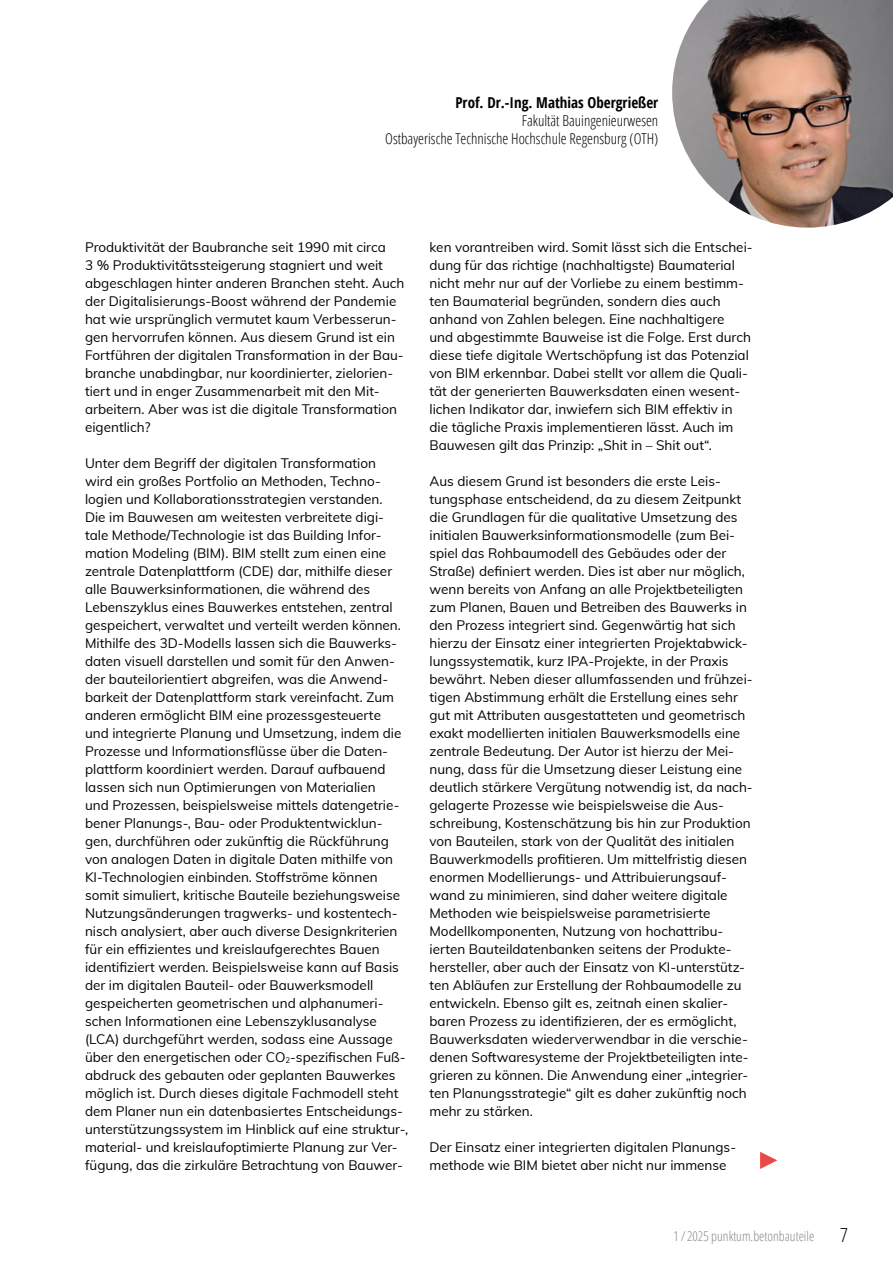
<style>
.page{position:relative;width:893px;height:1263px;background:#fff}
.page>*{position:absolute;margin:0;border:0;box-sizing:border-box;transform-origin:0 0}
.t1{font:300 condensed 19.5px "Open Sans";color:#000}
.t2{font:300 condensed 15px/18px "Open Sans";color:#000;text-align:right}
.t3{font:700 condensed 15px "Open Sans";color:#000}
.t4{font:13.5px/18px "Muli";color:#000}
.t5{font:300 condensed 13.5px "Open Sans";color:#878787}
</style>
<div class="page">
<svg style="left:760px;top:1152px;width:17px;height:17px"></svg>
<img style="left:672px;top:0;width:221px;height:228px">
<p class="t3" style="left:455px;top:92px;width:204px">Prof. Dr.-Ing. Mathias Obergrießer</p>
<p class="t2" style="left:385px;top:111px;width:275px">Fakultät Bauingenieurwesen<br>Ostbayerische Technische Hochschule Regensburg (OTH)</p>
<p class="t4" style="left:85px;top:237px;width:321px">Produktivität der Baubranche seit 1990 mit circa<br>3 % Produktivitätssteigerung stagniert und weit abgeschlagen hinter anderen Branchen steht. Auch der Digitalisierungs-Boost während der Pandemie hat wie ursprünglich vermutet kaum Verbesserun&shy;gen hervorrufen können. Aus diesem Grund ist ein Fortführen der digitalen Transformation in der Bau&shy;branche unabdingbar, nur koordinierter, zielorien&shy;tiert und in enger Zusammenarbeit mit den Mit&shy;arbeitern. Aber was ist die digitale Transformation eigentlich?</p>
<p class="t4" style="left:85px;top:453px;width:325px">Unter dem Begriff der digitalen Transformation<br>wird ein großes Portfolio an Methoden, Techno&shy;logien und Kollaborationsstrategien verstanden.<br>Die im Bauwesen am weitesten verbreitete digi&shy;tale Methode/Technologie ist das Building Infor&shy;mation Modeling (BIM). BIM stellt zum einen eine zentrale Datenplattform (CDE) dar, mithilfe dieser alle Bauwerksinformationen, die während des Lebenszyklus eines Bauwerkes entstehen, zentral gespeichert, verwaltet und verteilt werden können.<br>Mithilfe des 3D-Modells lassen sich die Bauwerks&shy;daten visuell darstellen und somit für den Anwen&shy;der bauteilorientiert abgreifen, was die Anwend&shy;barkeit der Datenplattform stark vereinfacht. Zum anderen ermöglicht BIM eine prozessgesteuerte und integrierte Planung und Umsetzung, indem die Prozesse und Informationsflüsse über die Daten&shy;plattform koordiniert werden. Darauf aufbauend lassen sich nun Optimierungen von Materialien<br>und Prozessen, beispielsweise mittels datengetrie&shy;bener Planungs-, Bau- oder Produktentwicklun&shy;gen, durchführen oder zukünftig die Rückführung von analogen Daten in digitale Daten mithilfe von KI-Technologien einbinden. Stoffströme können somit simuliert, kritische Bauteile beziehungsweise Nutzungsänderungen tragwerks- und kostentech&shy;nisch analysiert, aber auch diverse Designkriterien für ein effizientes und kreislaufgerechtes Bauen identifiziert werden. Beispielsweise kann auf Basis der im digitalen Bauteil- oder Bauwerksmodell gespeicherten geometrischen und alphanumeri&shy;schen Informationen eine Lebenszyklusanalyse (LCA) durchgeführt werden, sodass eine Aussage über den energetischen oder CO<sub>2</sub>-spezifischen Fuß&shy;abdruck des gebauten oder geplanten Bauwerkes möglich ist. Durch dieses digitale Fachmodell steht dem Planer nun ein datenbasiertes Entscheidungs&shy;unterstützungssystem im Hinblick auf eine struktur-, material- und kreislaufoptimierte Planung zur Ver&shy;fügung, das die zirkuläre Betrachtung von Bauwer-</p>
<p class="t4" style="left:429px;top:237px;width:325px">ken vorantreiben wird. Somit lässt sich die Entschei&shy;dung für das richtige (nachhaltigste) Baumaterial nicht mehr nur auf der Vorliebe zu einem bestimm&shy;ten Baumaterial begründen, sondern dies auch anhand von Zahlen belegen. Eine nachhaltigere<br>und abgestimmte Bauweise ist die Folge. Erst durch diese tiefe digitale Wertschöpfung ist das Potenzial von BIM erkennbar. Dabei stellt vor allem die Quali&shy;tät der generierten Bauwerksdaten einen wesent&shy;lichen Indikator dar, inwiefern sich BIM effektiv in die tägliche Praxis implementieren lässt. Auch im Bauwesen gilt das Prinzip: „Shit in – Shit out“.</p>
<p class="t4" style="left:429px;top:471px;width:325px">Aus diesem Grund ist besonders die erste Leis&shy;tungsphase entscheidend, da zu diesem Zeitpunkt die Grundlagen für die qualitative Umsetzung des initialen Bauwerksinformationsmodelle (zum Bei&shy;spiel das Rohbaumodell des Gebäudes oder der Straße) definiert werden. Dies ist aber nur möglich, wenn bereits von Anfang an alle Projektbeteiligten zum Planen, Bauen und Betreiben des Bauwerks in den Prozess integriert sind. Gegenwärtig hat sich hierzu der Einsatz einer integrierten Projektabwick&shy;lungssystematik, kurz IPA-Projekte, in der Praxis bewährt. Neben dieser allumfassenden und frühzei&shy;tigen Abstimmung erhält die Erstellung eines sehr gut mit Attributen ausgestatteten und geometrisch exakt modellierten initialen Bauwerksmodells eine zentrale Bedeutung. Der Autor ist hierzu der Mei&shy;nung, dass für die Umsetzung dieser Leistung eine deutlich stärkere Vergütung notwendig ist, da nach&shy;gelagerte Prozesse wie beispielsweise die Aus&shy;schreibung, Kostenschätzung bis hin zur Produktion von Bauteilen, stark von der Qualität des initialen Bauwerkmodells profitieren. Um mittelfristig diesen enormen Modellierungs- und Attribuierungsauf&shy;wand zu minimieren, sind daher weitere digitale Methoden wie beispielsweise parametrisierte Modellkomponenten, Nutzung von hochattribu&shy;ierten Bauteildatenbanken seitens der Produkte&shy;hersteller, aber auch der Einsatz von KI-unterstütz&shy;ten Abläufen zur Erstellung der Rohbaumodelle zu entwickeln. Ebenso gilt es, zeitnah einen skalier&shy;baren Prozess zu identifizieren, der es ermöglicht, Bauwerksdaten wiederverwendbar in die verschie&shy;denen Softwaresysteme der Projektbeteiligten inte&shy;grieren zu können. Die Anwendung einer „integrier&shy;ten Planungsstrategie“ gilt es daher zukünftig noch mehr zu stärken.</p>
<p class="t4" style="left:429px;top:1137px;width:308px">Der Einsatz einer integrierten digitalen Planungs&shy;methode wie BIM bietet aber nicht nur immense</p>
<p class="t5" style="left:673px;top:1227px;width:142px">1 / 2025 punktum.betonbauteile</p>
<h1 class="t1" style="left:840px;top:1221px;width:9px">7</h1>
</div>
